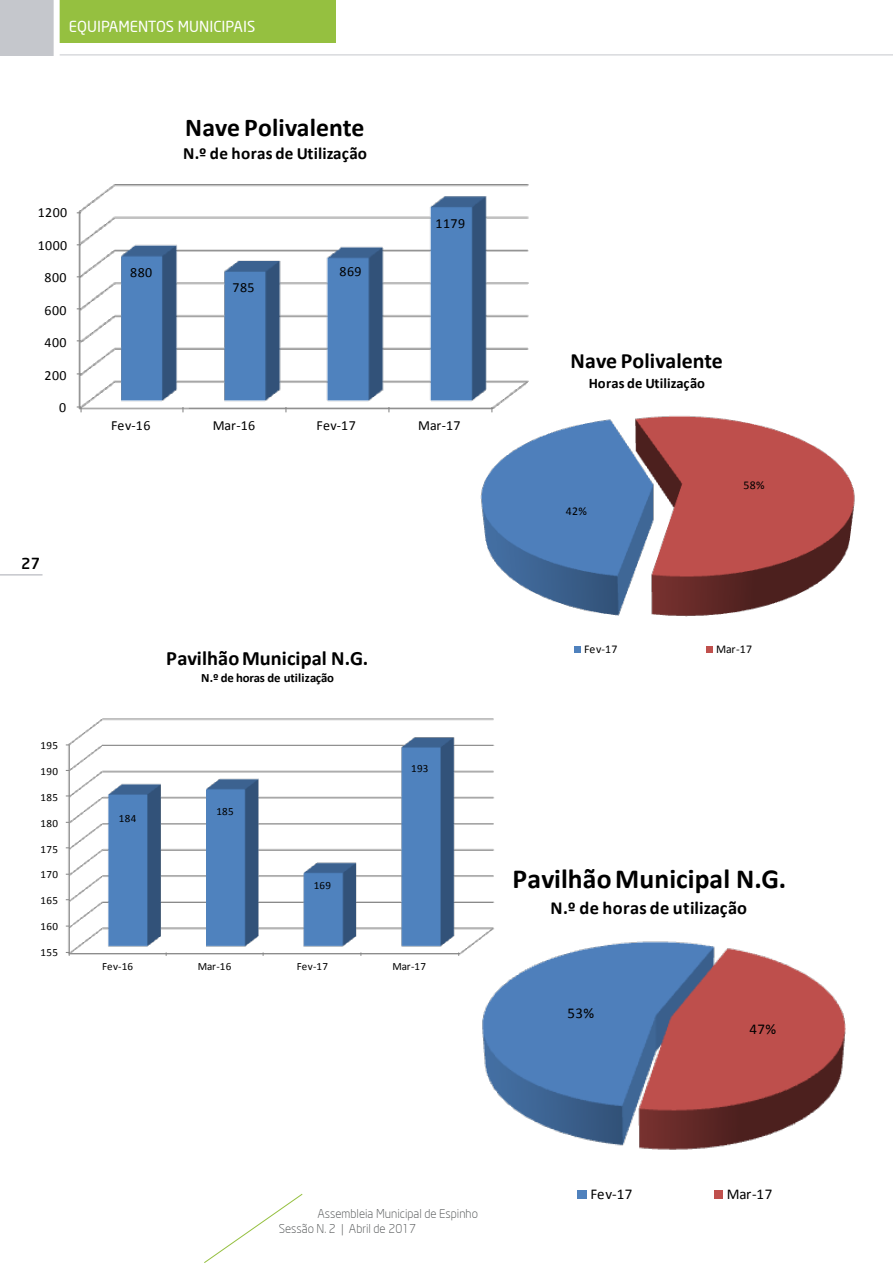
<style>
.page{position:relative;width:893px;height:1263px;background:#fff}
.page>*{position:absolute;margin:0;border:0;box-sizing:border-box;transform-origin:0 0}
.t1{font:700 27.6px "Calibri";letter-spacing:.005em;color:#000}
.t2{font:700 25.8px "Calibri";letter-spacing:.005em;color:#000}
.t3{font:700 21.9px "Calibri";letter-spacing:.005em;color:#000}
.t4{font:700 20.4px "Calibri";letter-spacing:.005em;color:#000}
.t5{font:700 18.45px "Calibri";letter-spacing:.02em;color:#000}
.t6{font:700 17.1px "Calibri";letter-spacing:.005em;color:#000}
.t7{font:15px "Neo Sans";color:#fff}
.t8{font:15px "Calibri";letter-spacing:.03em;color:#000}
.t9{font:500 15px "Neo Sans";color:#000}
.t10{font:700 14.55px "Calibri";letter-spacing:.005em;color:#000}
.t11{font:13.95px "Calibri";letter-spacing:.03em;color:#000}
.t12{font:700 12.75px "Calibri";letter-spacing:-.005em;color:#000}
.t13{font:300 12px/14.4px "Neo Sans";color:#4b4e4f}
.t14{font:11.85px "Calibri";letter-spacing:.03em;color:#000}
.t15{font:11.1px "Calibri";letter-spacing:.03em;color:#000}
</style>
<div class="page">
<hr style="left:0;top:574px;width:43px;height:2px;background:#c5c7cc">
<hr style="left:0;top:55px;width:893px;height:1px;background:#c5c7cc">
<div style="left:60px;top:0;width:276px;height:43px;background:#95c040"></div>
<div style="left:0;top:0;width:55px;height:55px;background:#c5c7cc"></div>
<div style="left:54px;top:0;width:6px;height:57px;background:#fff"></div>
<svg style="left:204px;top:1193px;width:99px;height:70px"></svg>
<img style="left:78px;top:184px;width:451px;height:225px">
<svg style="left:77px;top:406px;width:5px;height:6px"></svg>
<img style="left:454px;top:403px;width:401px;height:214px">
<div style="left:574px;top:646px;width:7px;height:7px;background:#4f81bd"></div>
<div style="left:707px;top:646px;width:6px;height:7px;background:#c0504d"></div>
<img style="left:459px;top:941px;width:387px;height:258px">
<div style="left:578px;top:1190px;width:9px;height:8px;background:#4f81bd"></div>
<div style="left:715px;top:1190px;width:8px;height:8px;background:#c0504d"></div>
<img style="left:68px;top:718px;width:427px;height:236px">
<h3 class="t7" style="left:69px;top:17px;width:188px">EQUIPAMENTOS MUNICIPAIS</h3>
<p class="t11" style="left:38px;top:204px;width:31px">1200</p>
<p class="t11" style="left:38px;top:237px;width:31px">1000</p>
<p class="t11" style="left:45px;top:269px;width:24px">800</p>
<p class="t11" style="left:45px;top:301px;width:24px">600</p>
<p class="t11" style="left:45px;top:334px;width:24px">400</p>
<p class="t11" style="left:45px;top:366px;width:24px">200</p>
<p class="t11" style="left:59px;top:399px;width:9px">0</p>
<h2 class="t2" style="left:185px;top:111px;width:181px">Nave Polivalente</h2>
<h3 class="t6" style="left:183px;top:143px;width:186px">N.º de horas de Utilização</h3>
<p class="t11" style="left:130px;top:264px;width:24px">880</p>
<p class="t11" style="left:233px;top:279px;width:24px">785</p>
<p class="t11" style="left:340px;top:263px;width:24px">869</p>
<p class="t11" style="left:435px;top:215px;width:31px">1179</p>
<p class="t11" style="left:111px;top:417px;width:41px">Fev-16</p>
<p class="t11" style="left:213px;top:417px;width:44px">Mar-16</p>
<p class="t11" style="left:317px;top:417px;width:41px">Fev-17</p>
<p class="t11" style="left:418px;top:417px;width:44px">Mar-17</p>
<h3 class="t9" style="left:21px;top:554px;width:20px">27</h3>
<p class="t15" style="left:40px;top:738px;width:19px">195</p>
<p class="t15" style="left:40px;top:764px;width:19px">190</p>
<p class="t15" style="left:40px;top:790px;width:19px">185</p>
<p class="t15" style="left:40px;top:816px;width:19px">180</p>
<p class="t15" style="left:40px;top:842px;width:19px">175</p>
<p class="t15" style="left:40px;top:868px;width:19px">170</p>
<p class="t15" style="left:40px;top:894px;width:19px">165</p>
<p class="t15" style="left:40px;top:920px;width:19px">160</p>
<p class="t15" style="left:40px;top:946px;width:19px">155</p>
<h3 class="t4" style="left:166px;top:646px;width:203px">Pavilhão Municipal N.G.</h3>
<p class="t12" style="left:201px;top:670px;width:134px">N.º de horas de utilização</p>
<p class="t15" style="left:119px;top:811px;width:19px">184</p>
<p class="t15" style="left:216px;top:804px;width:19px">185</p>
<p class="t15" style="left:314px;top:878px;width:19px">169</p>
<p class="t15" style="left:411px;top:761px;width:19px">193</p>
<p class="t15" style="left:102px;top:960px;width:33px">Fev-16</p>
<p class="t15" style="left:198px;top:960px;width:35px">Mar-16</p>
<p class="t15" style="left:297px;top:960px;width:33px">Fev-17</p>
<p class="t15" style="left:392px;top:960px;width:35px">Mar-17</p>
<h3 class="t3" style="left:571px;top:347px;width:154px">Nave Polivalente</h3>
<h3 class="t10" style="left:589px;top:374px;width:118px">Horas de Utilização</h3>
<p class="t14" style="left:566px;top:503px;width:23px">42%</p>
<p class="t14" style="left:743px;top:478px;width:23px">58%</p>
<p class="t14" style="left:584px;top:642px;width:35px">Fev-17</p>
<p class="t14" style="left:716px;top:642px;width:38px">Mar-17</p>
<h1 class="t1" style="left:513px;top:862px;width:275px">Pavilhão Municipal N.G.</h1>
<h3 class="t5" style="left:551px;top:896px;width:198px">N.º de horas de utilização</h3>
<h3 class="t8" style="left:567px;top:1004px;width:28px">53%</h3>
<h3 class="t8" style="left:749px;top:1019px;width:28px">47%</h3>
<p class="t13" style="left:279px;top:1206px;width:201px;text-indent:39px">Assembleia Municipal de Espinho<br>Sessão N. 2 | Abril de 2017</p>
<h3 class="t8" style="left:590px;top:1184px;width:44px">Fev-17</h3>
<h3 class="t8" style="left:727px;top:1184px;width:47px">Mar-17</h3>
</div>
